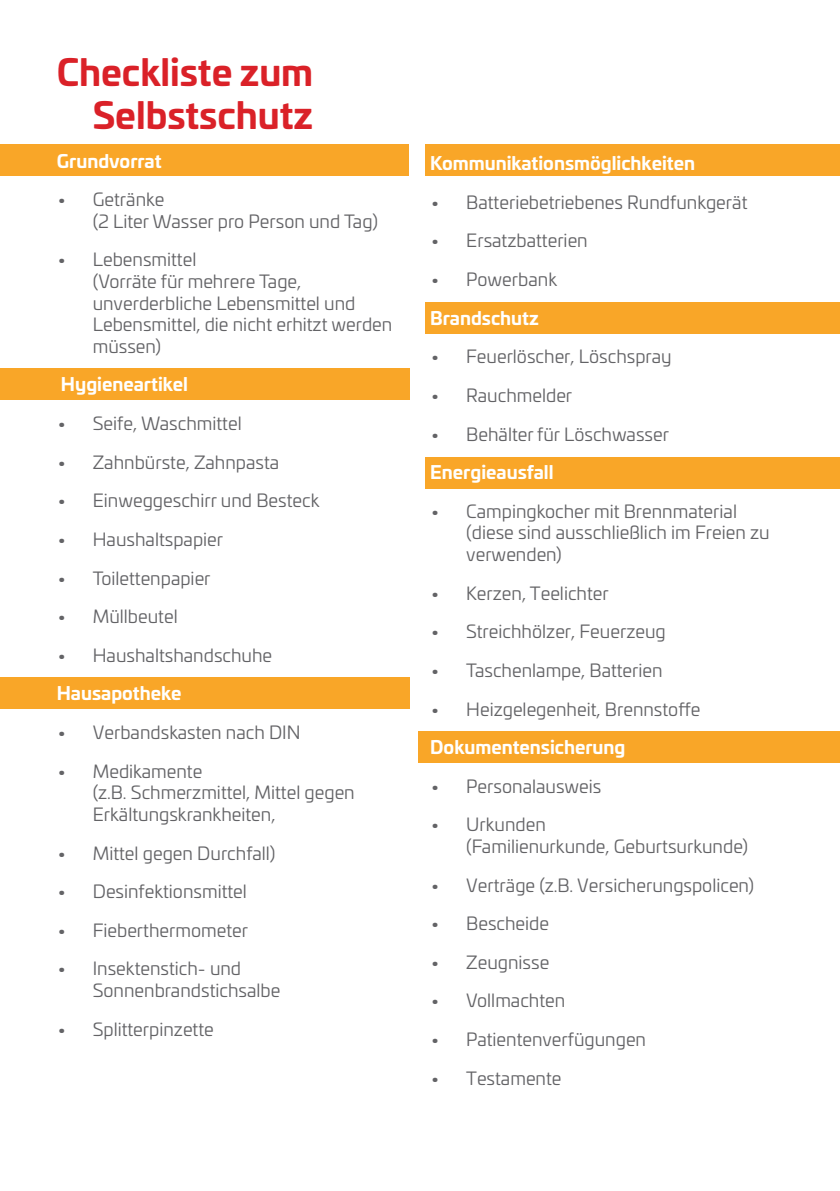
<style>
.page{position:relative;width:840px;height:1191px;background:#fff}
.page>*{position:absolute;margin:0;border:0;box-sizing:border-box;transform-origin:0 0}
.t1{font:700 36px/43.2px "Univia Pro";color:#da2128;text-align:right}
.t2{font:18px/21.6px "Univia Pro";color:#636366}
.t3{font:700 18px "Univia Pro";color:#fff}
</style>
<div class="page">
<div style="left:418px;top:732px;width:421px;height:31px;background:#f9a628"></div>
<div style="left:425px;top:457px;width:414px;height:31px;background:#f9a628"></div>
<div style="left:425px;top:302px;width:414px;height:31px;background:#f9a628"></div>
<div style="left:0;top:677px;width:409px;height:32px;background:#f9a628"></div>
<div style="left:0;top:369px;width:409px;height:31px;background:#f9a628"></div>
<div style="left:425px;top:145px;width:414px;height:31px;background:#f9a628"></div>
<div style="left:0;top:145px;width:408px;height:31px;background:#f9a628"></div>
<h1 class="t1" style="left:57px;top:48px;width:258px">Checkliste zum<br>Selbstschutz</h1>
<p class="t3" style="left:57px;top:146px;width:106px">Grundvorrat</p>
<p class="t2" style="left:93px;top:188px;width:287px;text-indent:-36px">• Getränke<br>(2 Liter Wasser pro Person und Tag)</p>
<p class="t2" style="left:93px;top:248px;width:301px;text-indent:-36px">• Lebensmittel<br>(Vorräte für mehrere Tage, unverderbliche Lebensmittel und<br>Lebensmittel, die nicht erhitzt werden müssen)</p>
<p class="t3" style="left:61px;top:370px;width:128px">Hygieneartikel</p>
<p class="t2" style="left:57px;top:412px;width:186px">• Seife, Waschmittel</p>
<p class="t2" style="left:57px;top:450px;width:224px">• Zahnbürste, Zahnpasta</p>
<p class="t2" style="left:57px;top:489px;width:264px">• Einweggeschirr und Besteck</p>
<p class="t2" style="left:57px;top:528px;width:168px">• Haushaltspapier</p>
<p class="t2" style="left:57px;top:566px;width:155px">• Toilettenpapier</p>
<p class="t2" style="left:57px;top:605px;width:122px">• Müllbeutel</p>
<p class="t2" style="left:57px;top:643px;width:217px">• Haushaltshandschuhe</p>
<p class="t3" style="left:57px;top:679px;width:126px">Hausapotheke</p>
<p class="t2" style="left:57px;top:721px;width:245px">• Verbandskasten nach DIN</p>
<p class="t2" style="left:93px;top:759px;width:263px;text-indent:-36px">• Medikamente<br>(z.B. Schmerzmittel, Mittel gegen<br>Erkältungskrankheiten,</p>
<p class="t2" style="left:57px;top:841px;width:220px">• Mittel gegen Durchfall)</p>
<p class="t2" style="left:57px;top:880px;width:191px">• Desinfektionsmittel</p>
<p class="t2" style="left:57px;top:918px;width:193px">• Fieberthermometer</p>
<p class="t2" style="left:93px;top:957px;width:189px;text-indent:-36px">• Insektenstich- und<br>Sonnenbrandstichsalbe</p>
<p class="t2" style="left:57px;top:1017px;width:158px">• Splitterpinzette</p>
<p class="t3" style="left:430px;top:149px;width:266px">Kommunikationsmöglichkeiten</p>
<p class="t2" style="left:430px;top:190px;width:318px">• Batteriebetriebenes Rundfunkgerät</p>
<p class="t2" style="left:430px;top:229px;width:159px">• Ersatzbatterien</p>
<p class="t2" style="left:430px;top:268px;width:128px">• Powerbank</p>
<p class="t3" style="left:430px;top:303px;width:110px">Brandschutz</p>
<p class="t2" style="left:430px;top:345px;width:243px">• Feuerlöscher, Löschspray</p>
<p class="t2" style="left:430px;top:384px;width:143px">• Rauchmelder</p>
<p class="t2" style="left:430px;top:422px;width:240px">• Behälter für Löschwasser</p>
<p class="t3" style="left:430px;top:458px;width:125px">Energieausfall</p>
<p class="t2" style="left:466px;top:499px;width:305px;text-indent:-36px">• Campingkocher mit Brennmaterial (diese sind ausschließlich im Freien zu verwenden)</p>
<p class="t2" style="left:430px;top:581px;width:180px">• Kerzen, Teelichter</p>
<p class="t2" style="left:430px;top:620px;width:237px">• Streichhölzer, Feuerzeug</p>
<p class="t2" style="left:430px;top:658px;width:234px">• Taschenlampe, Batterien</p>
<p class="t2" style="left:430px;top:697px;width:271px">• Heizgelegenheit, Brennstoffe</p>
<p class="t3" style="left:430px;top:733px;width:197px">Dokumentensicherung</p>
<p class="t2" style="left:430px;top:774px;width:172px">• Personalausweis</p>
<p class="t2" style="left:466px;top:813px;width:283px;text-indent:-36px">• Urkunden<br>(Familienurkunde, Geburtsurkunde)</p>
<p class="t2" style="left:430px;top:873px;width:325px">• Verträge (z.B. Versicherungspolicen)</p>
<p class="t2" style="left:430px;top:912px;width:120px">• Bescheide</p>
<p class="t2" style="left:430px;top:950px;width:120px">• Zeugnisse</p>
<p class="t2" style="left:430px;top:989px;width:136px">• Vollmachten</p>
<p class="t2" style="left:430px;top:1027px;width:217px">• Patientenverfügungen</p>
<p class="t2" style="left:430px;top:1066px;width:133px">• Testamente</p>
</div>
